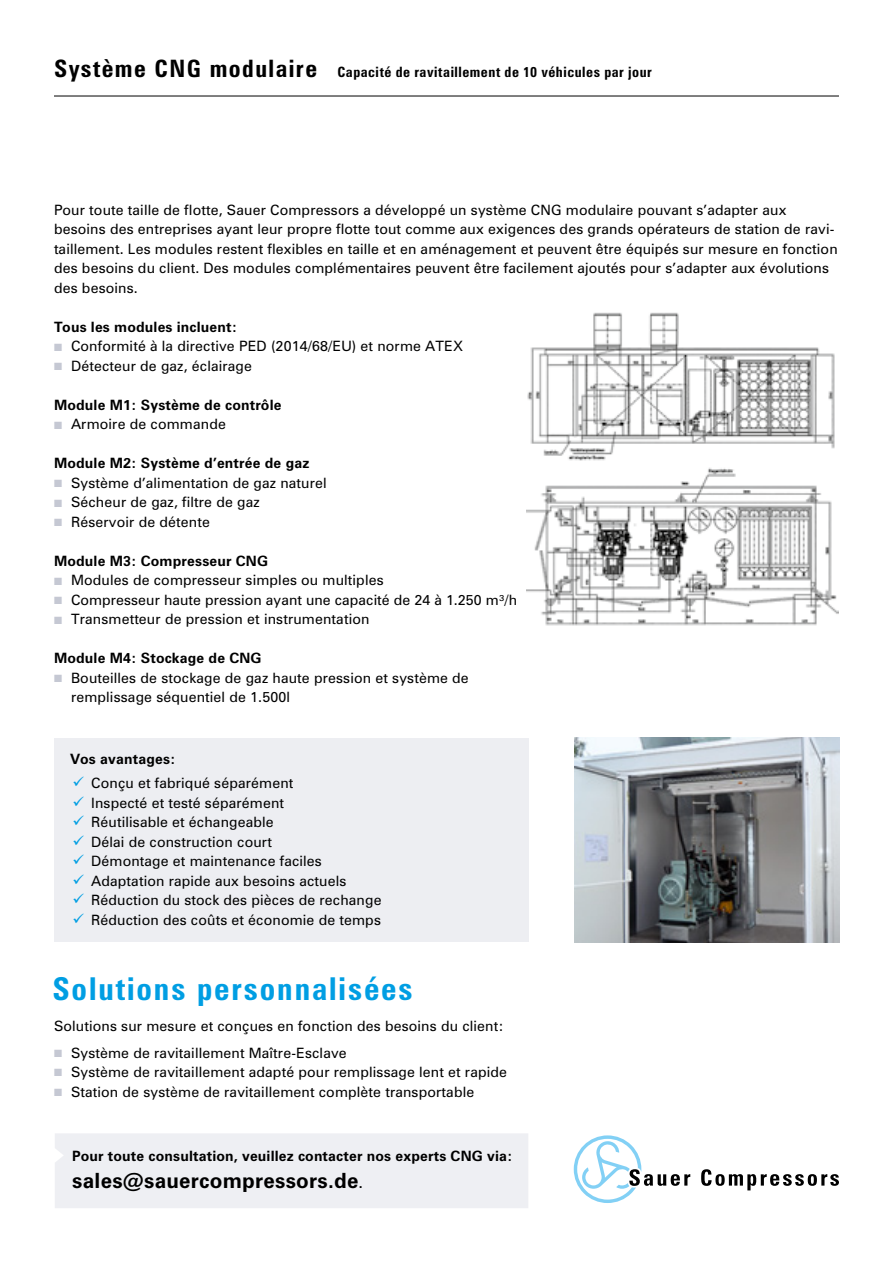
<style>
.page{position:relative;width:893px;height:1263px;background:#fff}
.page>*{position:absolute;margin:0;border:0;box-sizing:border-box;transform-origin:0 0}
.überschrift_orange_a{font:700 condensed 31.5px "Zurich BT";letter-spacing:.06em;color:#009ee3}
.überschrift_orange_a-2{font:700 condensed 24px "Zurich BT";letter-spacing:.06em;color:#000}
.fließ{font:700 21px "Zurich BT";letter-spacing:.01em;color:#000}
.fließ-2{font:14.25px/19.5px "Zurich BT";letter-spacing:.01em;color:#000}
.fließ_aufzählung_gra{font:14.25px "Zurich BT";letter-spacing:.01em;color:#000}
.fließ-3{font:700 14.25px "Zurich BT";letter-spacing:.01em;color:#000}
.fließ-4{font:700 condensed 14.25px "Zurich BT";letter-spacing:.035em;color:#000}
.s1{color:#c5c8d3}
.s2{font-size:14.25px}
</style>
<div class="page">
<div style="left:55px;top:1133px;width:473px;height:75px;background:#eeeff3"></div>
<div style="left:54px;top:738px;width:474px;height:204px;background:#edeef2"></div>
<img style="left:574px;top:738px;width:266px;height:205px">
<img style="left:527px;top:312px;width:312px;height:314px">
<hr style="left:54px;top:96px;width:785px;height:1px;background:#000">
<svg style="left:701px;top:1169px;width:138px;height:21px"></svg>
<svg style="left:574px;top:1135px;width:116px;height:68px"></svg>
<p class="überschrift_orange_a-2" style="left:54px;top:53px;width:265px">Système CNG modulaire</p>
<p class="fließ-4" style="left:337px;top:63px;width:316px">Capacité de ravitaillement de 10 véhicules par jour</p>
<p class="fließ-2" style="left:54px;top:200px;width:785px">Pour toute taille de flotte, Sauer Compressors a développé un système CNG modulaire pouvant s’adapter aux besoins des entreprises ayant leur propre flotte tout comme aux exigences des grands opérateurs de station de ravi&shy;taillement. Les modules restent flexibles en taille et en aménagement et peuvent être équipés sur mesure en fonction des besoins du client. Des modules complémentaires peuvent être facilement ajoutés pour s’adapter aux évolutions des besoins.</p>
<p class="fließ-3" style="left:54px;top:318px;width:185px">Tous les modules incluent:</p>
<p class="fließ-2" style="left:54px;top:336px;width:410px"><span class="s1">■</span> Conformité à la directive PED (2014/68/EU) et norme ATEX</p>
<p class="fließ-2" style="left:54px;top:356px;width:200px"><span class="s1">■</span> Détecteur de gaz, éclairage</p>
<p class="fließ-3" style="left:54px;top:396px;width:229px">Module M1: Système de contrôle</p>
<p class="fließ-2" style="left:54px;top:414px;width:173px"><span class="s1">■</span> Armoire de commande</p>
<p class="fließ-3" style="left:54px;top:455px;width:257px">Module M2: Système d’entrée de gaz</p>
<p class="fließ-2" style="left:54px;top:473px;width:274px"><span class="s1">■</span> Système d’alimentation de gaz naturel</p>
<p class="fließ-2" style="left:54px;top:492px;width:207px"><span class="s1">■</span> Sécheur de gaz, filtre de gaz</p>
<p class="fließ-2" style="left:54px;top:512px;width:157px"><span class="s1">■</span> Réservoir de détente</p>
<p class="fließ-3" style="left:54px;top:552px;width:215px">Module M3: Compresseur CNG</p>
<p class="fließ-2" style="left:54px;top:570px;width:331px"><span class="s1">■</span> Modules de compresseur simples ou multiples</p>
<p class="fließ-2" style="left:54px;top:590px;width:465px"><span class="s1">■</span> Compresseur haute pression ayant une capacité de 24 à 1.250 m³/h</p>
<p class="fließ-2" style="left:54px;top:609px;width:317px"><span class="s1">■</span> Transmetteur de pression et instrumentation</p>
<p class="fließ-3" style="left:54px;top:650px;width:209px">Module M4: Stockage de CNG</p>
<p class="fließ-2" style="left:71px;top:668px;width:399px;text-indent:-17px"><span class="s1">■</span> Bouteilles de stockage de gaz haute pression et système de remplissage séquentiel de 1.500l</p>
<p class="fließ-3" style="left:70px;top:751px;width:107px">Vos avantages:</p>
<p class="fließ_aufzählung_gra" style="left:91px;top:774px;width:204px">Conçu et fabriqué séparément</p>
<p class="fließ_aufzählung_gra" style="left:91px;top:794px;width:194px">Inspecté et testé séparément</p>
<p class="fließ_aufzählung_gra" style="left:91px;top:813px;width:184px">Réutilisable et échangeable</p>
<p class="fließ_aufzählung_gra" style="left:91px;top:833px;width:182px">Délai de construction court</p>
<p class="fließ_aufzählung_gra" style="left:91px;top:852px;width:232px">Démontage et maintenance faciles</p>
<p class="fließ_aufzählung_gra" style="left:91px;top:872px;width:257px">Adaptation rapide aux besoins actuels</p>
<p class="fließ_aufzählung_gra" style="left:91px;top:891px;width:292px">Réduction du stock des pièces de rechange</p>
<p class="fließ_aufzählung_gra" style="left:91px;top:911px;width:291px">Réduction des coûts et économie de temps</p>
<p class="überschrift_orange_a" style="left:52px;top:970px;width:362px">Solutions personnalisées</p>
<p class="fließ-2" style="left:54px;top:1016px;width:451px">Solutions sur mesure et conçues en fonction des besoins du client:</p>
<p class="fließ-2" style="left:54px;top:1043px;width:294px"><span class="s1">■</span> Système de ravitaillement Maître-Esclave</p>
<p class="fließ-2" style="left:54px;top:1062px;width:455px"><span class="s1">■</span> Système de ravitaillement adapté pour remplissage lent et rapide</p>
<p class="fließ-2" style="left:54px;top:1082px;width:422px"><span class="s1">■</span> Station de système de ravitaillement complète transportable</p>
<p class="fließ-3" style="left:72px;top:1147px;width:442px">Pour toute consultation, veuillez contacter nos experts CNG via:</p>
<p class="fließ" style="left:72px;top:1168px;width:292px">sales@sauercompressors.de<span class="s2">.</span></p>
</div>
